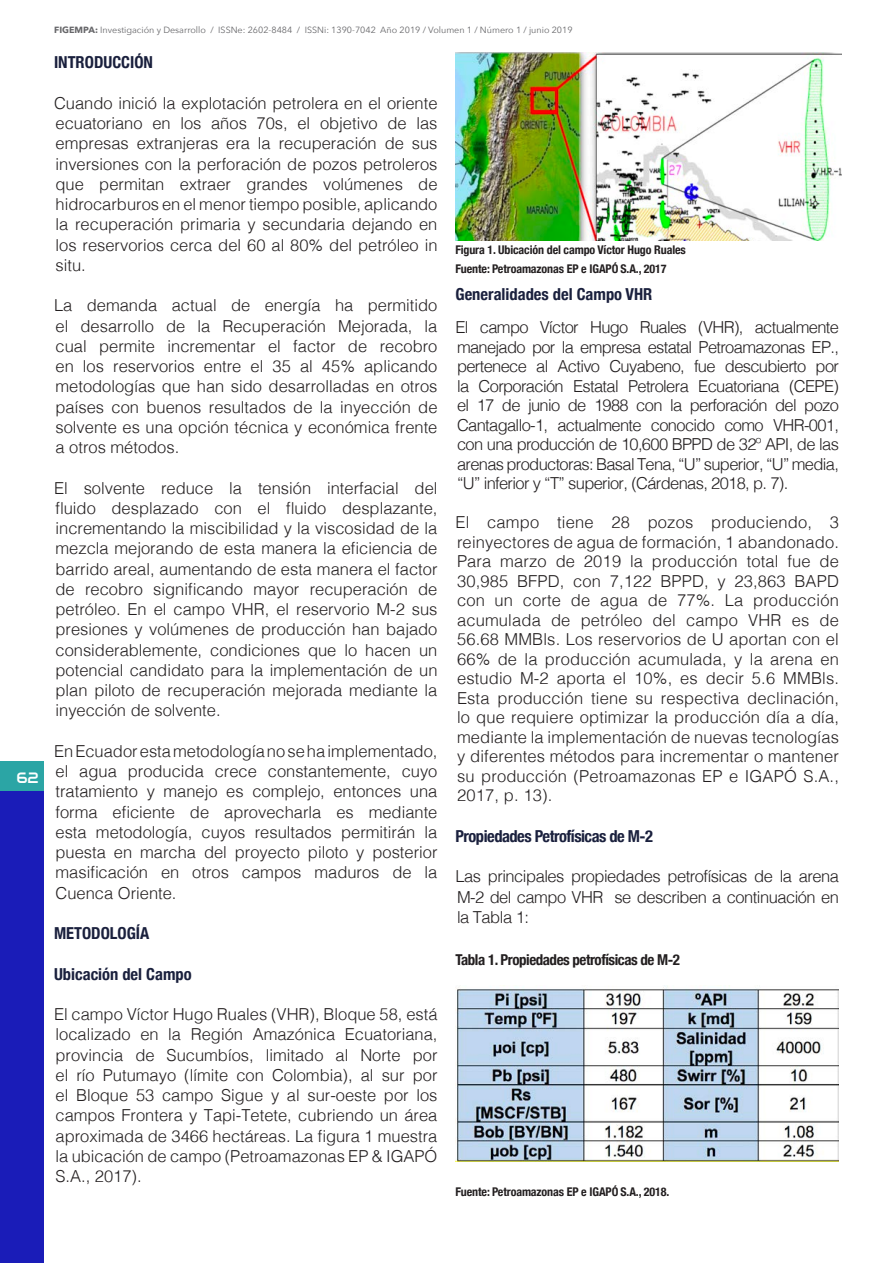
<style>
.page{position:relative;width:893px;height:1263px;background:#fff}
.page>*{position:absolute;margin:0;border:0;box-sizing:border-box;transform-origin:0 0}
.t1{font:300 16.5px/20.2px "Helvetica";color:#231f20;text-align:justify}
.t2{font:700 condensed 16.5px "Helvetica Neue";color:#1a203d}
.t3{font:700 condensed 16.5px "Helvetica Neue";letter-spacing:-.03em;color:#1a203d}
.t4{font:700 condensed 15px "Helvetica Neue";letter-spacing:-.03em;color:#231f20}
.t5{font:15px "Audiowide";color:#fff}
.t6{font:700 condensed 12px "Helvetica Neue";letter-spacing:-.01em;color:#231f20}
.t7{font:9px "Avenir Next";color:#67676a}
.s1{font-weight:700}
</style>
<div class="page">
<div style="left:0;top:761px;width:44px;height:30px;background:#2ba5a5"></div>
<div style="left:0;top:791px;width:44px;height:472px;background:#1a1cb8"></div>
<img style="left:455px;top:53px;width:386px;height:187px">
<img style="left:455px;top:986px;width:384px;height:176px">
<p class="t5" style="left:16px;top:768px;width:24px">62</p>
<p class="t7" style="left:54px;top:23px;width:520px"><span class="s1">FIGEMPA:</span> Investigación y Desarrollo / ISSNe: 2602-8484 / ISSNi: 1390-7042 Año 2019 / Volumen 1 / Número 1 / junio 2019</p>
<p class="t2" style="left:54px;top:49px;width:100px">INTRODUCCIÓN</p>
<p class="t1" style="left:54px;top:92px;width:385px">Cuando inició la explotación petrolera en el oriente ecuatoriano en los años 70s, el objetivo de las empresas extranjeras era la recuperación de sus inversiones con la perforación de pozos petroleros que permitan extraer grandes volúmenes de hidrocarburos en el menor tiempo posible, aplicando la recuperación primaria y secundaria dejando en los reservorios cerca del 60 al 80% del petróleo in situ.</p>
<p class="t1" style="left:54px;top:294px;width:385px">La demanda actual de energía ha permitido el desarrollo de la Recuperación Mejorada, la cual permite incrementar el factor de recobro en los reservorios entre el 35 al 45% aplicando metodologías que han sido desarrolladas en otros países con buenos resultados de la inyección de solvente es una opción técnica y económica frente a otros métodos.</p>
<p class="t1" style="left:54px;top:476px;width:385px">El solvente reduce la tensión interfacial del fluido desplazado con el fluido desplazante, incrementando la miscibilidad y la viscosidad de la mezcla mejorando de esta manera la eficiencia de barrido areal, aumentando de esta manera el factor de recobro significando mayor recuperación de petróleo. En el campo VHR, el reservorio M-2 sus presiones y volúmenes de producción han bajado considerablemente, condiciones que lo hacen un potencial candidato para la implementación de un plan piloto de recuperación mejorada mediante la inyección de solvente.</p>
<p class="t1" style="left:54px;top:740px;width:385px">En Ecuador esta metodología no se ha implementado, el agua producida crece constantemente, cuyo tratamiento y manejo es complejo, entonces una forma eficiente de aprovecharla es mediante esta metodología, cuyos resultados permitirán la puesta en marcha del proyecto piloto y posterior masificación en otros campos maduros de la Cuenca Oriente.</p>
<p class="t2" style="left:54px;top:920px;width:97px">METODOLOGÍA</p>
<p class="t2" style="left:54px;top:960px;width:139px">Ubicación del Campo</p>
<p class="t1" style="left:54px;top:1003px;width:385px">El campo Víctor Hugo Ruales (VHR), Bloque 58, está localizado en la Región Amazónica Ecuatoriana, provincia de Sucumbíos, limitado al Norte por el río Putumayo (límite con Colombia), al sur por el Bloque 53 campo Sigue y al sur-oeste por los campos Frontera y Tapi-Tetete, cubriendo un área aproximada de 3466 hectáreas. La figura 1 muestra la ubicación de campo (Petroamazonas EP &amp; IGAPÓ S.A., 2017).</p>
<p class="t6" style="left:455px;top:240px;width:232px">Figura 1. Ubicación del campo Víctor Hugo Ruales</p>
<p class="t6" style="left:455px;top:259px;width:212px">Fuente: Petroamazonas EP e IGAPÓ S.A., 2017</p>
<p class="t2" style="left:455px;top:281px;width:198px">Generalidades del Campo VHR</p>
<p class="t1" style="left:455px;top:316px;width:385px;line-height:19.5px">El campo Víctor Hugo Ruales (VHR), actualmente manejado por la empresa estatal Petroamazonas EP., pertenece al Activo Cuyabeno, fue descubierto por la Corporación Estatal Petrolera Ecuatoriana (CEPE) el 17 de junio de 1988 con la perforación del pozo Cantagallo-1, actualmente conocido como VHR-001, con una producción de 10,600 BPPD de 32º API, de las arenas productoras: Basal Tena, “U” superior, “U” media, “U” inferior y “T” superior, (Cárdenas, 2018, p. 7).</p>
<p class="t1" style="left:455px;top:511px;width:385px;line-height:19.5px">El campo tiene 28 pozos produciendo, 3 reinyectores de agua de formación, 1 abandonado.<br>Para marzo de 2019 la producción total fue de 30,985 BFPD, con 7,122 BPPD, y 23,863 BAPD con un corte de agua de 77%. La producción acumulada de petróleo del campo VHR es de 56.68 MMBls. Los reservorios de U aportan con el 66% de la producción acumulada, y la arena en estudio M-2 aporta el 10%, es decir 5.6 MMBls.<br>Esta producción tiene su respectiva declinación, lo que requiere optimizar la producción día a día, mediante la implementación de nuevas tecnologías y diferentes métodos para incrementar o mantener su producción (Petroamazonas EP e IGAPÓ S.A., 2017, p. 13).</p>
<p class="t3" style="left:455px;top:822px;width:199px">Propiedades Petrofísicas de M-2</p>
<p class="t1" style="left:455px;top:865px;width:385px">Las principales propiedades petrofísicas de la arena M-2 del campo VHR se describen a continuación en la Tabla 1:</p>
<p class="t4" style="left:455px;top:947px;width:226px">Tabla 1. Propiedades petrofísicas de M-2</p>
<p class="t6" style="left:455px;top:1182px;width:215px">Fuente: Petroamazonas EP e IGAPÓ S.A., 2018.</p>
</div>
